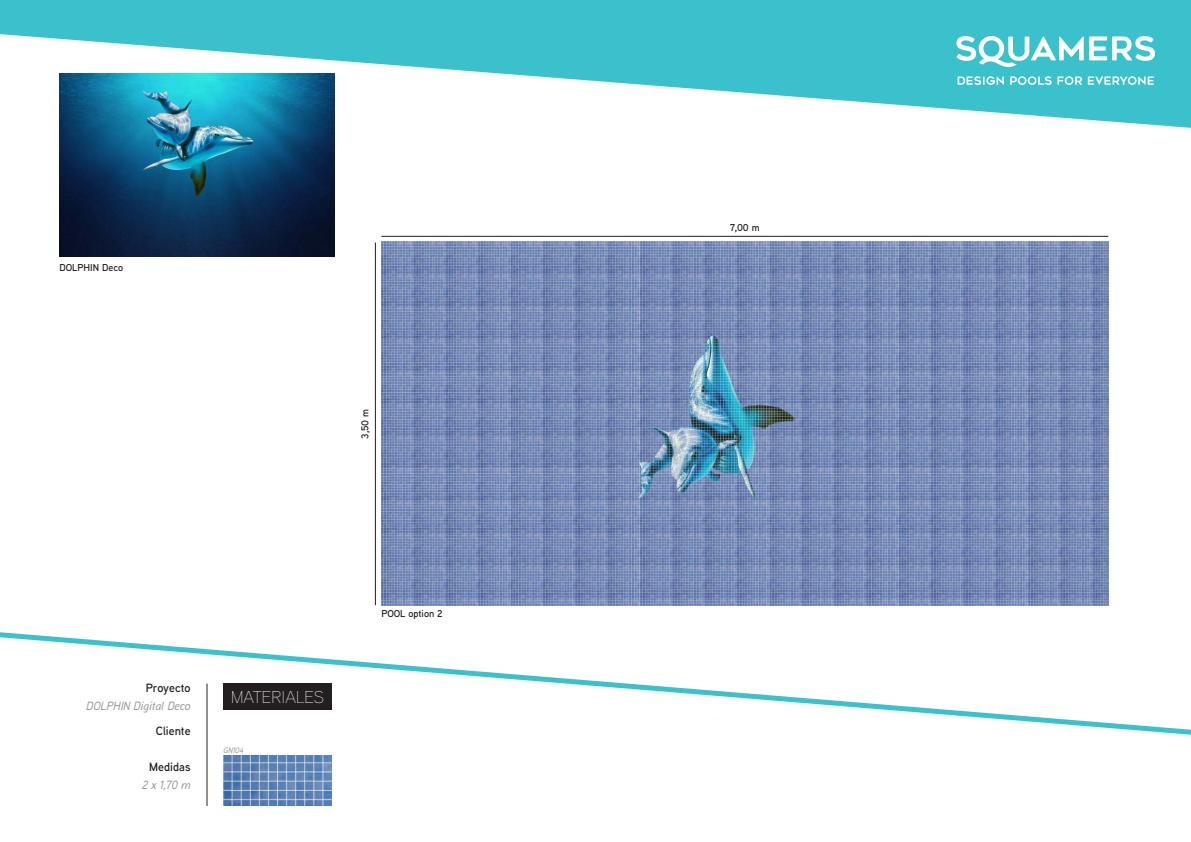
<style>
.page{position:relative;width:1191px;height:842px;background:#fff}
.page>*{position:absolute;margin:0;border:0;box-sizing:border-box;transform-origin:0 0}
.t1{font:100 17.2px "Aaux Next";color:#fff}
.t2{font:italic 500 12px "Aaux Next";color:#939598}
.t3{font:600 12px "Aaux Next";color:#231f20}
.t4{font:600 10px "Aaux Next";color:#231f20}
.t5{font:italic 500 8px "Aaux Next";color:#939598}
</style>
<div class="page">
<svg style="left:0;top:0;width:1191px;height:128px;fill:#3bc1cc"></svg>
<svg style="left:956px;top:36px;width:199px;height:31px"></svg>
<svg style="left:957px;top:76px;width:196px;height:9px"></svg>
<svg style="left:0;top:632px;width:1191px;height:117px"></svg>
<hr style="left:206px;top:684px;width:1px;height:122px;background:#231f20">
<div style="left:223px;top:684px;width:109px;height:26px;background:#231f20"></div>
<img style="left:381px;top:242px;width:727px;height:363px">
<hr style="left:381px;top:236px;width:727px;height:1px;background:#231f20">
<hr style="left:375px;top:243px;width:1px;height:362px;background:#231f20">
<img style="left:59px;top:74px;width:275px;height:182px">
<img style="left:223px;top:755px;width:109px;height:51px">
<p class="t4" style="left:59px;top:261px;width:65px">DOLPHIN Deco</p>
<p class="t4" style="left:358px;top:439px;width:31px;rotate:-90deg">3,50 m</p>
<p class="t3" style="left:146px;top:679px;width:46px">Proyecto</p>
<p class="t2" style="left:86px;top:698px;width:106px">DOLPHIN Digital Deco</p>
<p class="t3" style="left:156px;top:722px;width:36px">Cliente</p>
<p class="t3" style="left:149px;top:758px;width:43px">Medidas</p>
<p class="t2" style="left:142px;top:777px;width:50px">2 x 1,70 m</p>
<p class="t1" style="left:231px;top:685px;width:94px">MATERIALES</p>
<p class="t5" style="left:223px;top:744px;width:21px">GN104</p>
<p class="t4" style="left:381px;top:607px;width:63px">POOL option 2</p>
<p class="t4" style="left:730px;top:220px;width:31px">7,00 m</p>
</div>
